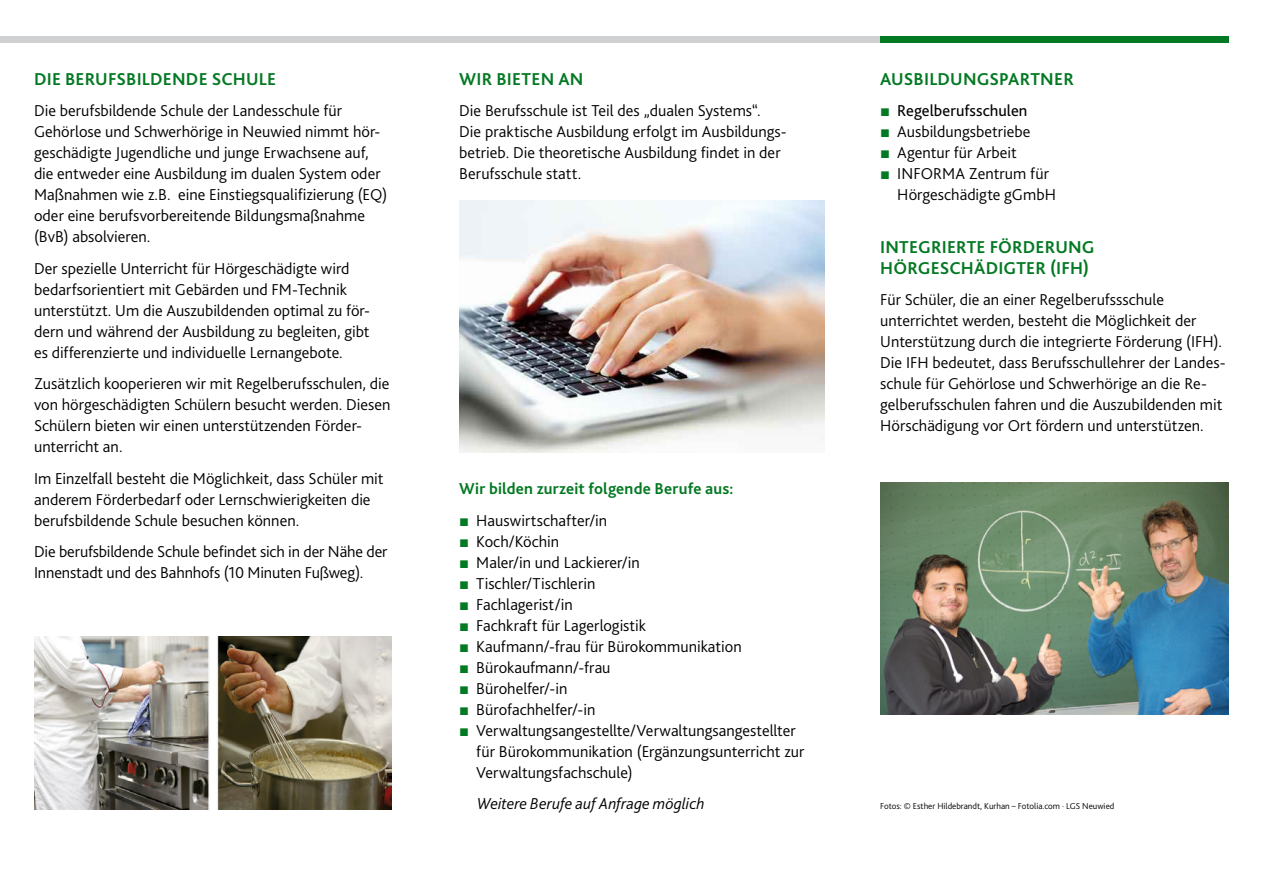
<style>
.page{position:relative;width:1263px;height:893px;background:#fff}
.page>*{position:absolute;margin:0;border:0;box-sizing:border-box;transform-origin:0 0}
.t1{font:700 18px/21px "Bliss 2";letter-spacing:.01em;color:#047923}
.t2{font:300 16.5px/21px "Bliss 2";color:#000}
.t3{font:700 16.5px "Bliss 2";letter-spacing:.01em;color:#047923}
.t4{font:italic 300 16.5px "Bliss 2";color:#000}
.t5{font:16.5px "Bliss 2";color:#000}
.t6{font:300 9px "Bliss 2";color:#000}
.s1{font-family:"Arial";font-weight:400;color:#047923}
.s2{font-family:"Arial";color:#047923}
</style>
<div class="page">
<div style="left:0;top:36px;width:880px;height:7px;background:#cfd0d1"></div>
<div style="left:880px;top:36px;width:349px;height:7px;background:#047923"></div>
<img style="left:34px;top:637px;width:357px;height:172px">
<img style="left:459px;top:200px;width:366px;height:252px">
<img style="left:880px;top:483px;width:349px;height:232px">
<p class="t1" style="left:34px;top:68px;width:244px">DIE BERUFSBILDENDE SCHULE</p>
<p class="t2" style="left:34px;top:100px;width:355px">Die berufsbildende Schule der Landesschule für Gehörlose und Schwerhörige in Neuwied nimmt hör&shy;geschädigte Jugendliche und junge Erwachsene auf, die entweder eine Ausbildung im dualen System oder Maßnahmen wie z.B. eine Einstiegsqualifizierung (EQ) oder eine berufsvorbereitende Bildungsmaßnahme (BvB) absolvieren.</p>
<p class="t2" style="left:34px;top:257px;width:337px">Der spezielle Unterricht für Hörgeschädigte wird bedarfsorientiert mit Gebärden und FM-Technik unterstützt. Um die Auszubildenden optimal zu för&shy;dern und während der Ausbildung zu begleiten, gibt es differenzierte und individuelle Lernangebote.</p>
<p class="t2" style="left:34px;top:373px;width:358px">Zusätzlich kooperieren wir mit Regelberufsschulen, die von hörgeschädigten Schülern besucht werden. Diesen Schülern bieten wir einen unterstützenden Förder&shy;unterricht an.</p>
<p class="t2" style="left:34px;top:467px;width:351px">Im Einzelfall besteht die Möglichkeit, dass Schüler mit anderem Förderbedarf oder Lernschwierigkeiten die berufsbildende Schule besuchen können.</p>
<p class="t2" style="left:34px;top:541px;width:355px">Die berufsbildende Schule befindet sich in der Nähe der<br>Innenstadt und des Bahnhofs (10 Minuten Fußweg).</p>
<p class="t1" style="left:459px;top:68px;width:126px">WIR BIETEN AN</p>
<p class="t2" style="left:459px;top:100px;width:327px">Die Berufsschule ist Teil des „dualen Systems“.<br>Die praktische Ausbildung erfolgt im Ausbildungs&shy;betrieb. Die theoretische Ausbildung findet in der Berufsschule statt.</p>
<p class="t3" style="left:459px;top:479px;width:276px">WIR BILDEN ZURZEIT FOLGENDE BERUFE AUS:</p>
<p class="t2" style="left:459px;top:509px;width:149px"><span class="s1">■</span> Hauswirtschafter/in</p>
<p class="t2" style="left:459px;top:530px;width:101px"><span class="s1">■</span> Koch/Köchin</p>
<p class="t2" style="left:459px;top:551px;width:182px"><span class="s1">■</span> Maler/in und Lackierer/in</p>
<p class="t2" style="left:459px;top:572px;width:138px"><span class="s1">■</span> Tischler/Tischlerin</p>
<p class="t2" style="left:459px;top:593px;width:115px"><span class="s1">■</span> Fachlagerist/in</p>
<p class="t2" style="left:459px;top:614px;width:188px"><span class="s1">■</span> Fachkraft für Lagerlogistik</p>
<p class="t2" style="left:459px;top:635px;width:284px"><span class="s1">■</span> Kaufmann/-frau für Bürokommunikation</p>
<p class="t2" style="left:459px;top:656px;width:153px"><span class="s1">■</span> Bürokaufmann/-frau</p>
<p class="t2" style="left:459px;top:677px;width:110px"><span class="s1">■</span> Bürohelfer/-in</p>
<p class="t2" style="left:459px;top:698px;width:138px"><span class="s1">■</span> Bürofachhelfer/-in</p>
<p class="t2" style="left:476px;top:719px;width:330px;text-indent:-17px"><span class="s1">■</span> Verwaltungsangestellte/Verwaltungsangestellter für Bürokommunikation (Ergänzungsunterricht zur<br>Verwaltungsfachschule)</p>
<p class="t4" style="left:477px;top:794px;width:229px">Weitere Berufe auf Anfrage möglich</p>
<p class="t1" style="left:880px;top:68px;width:195px">AUSBILDUNGSPARTNER</p>
<p class="t5" style="left:880px;top:101px;width:149px"><span class="s2">■</span> Regelberufsschulen</p>
<p class="t2" style="left:880px;top:121px;width:152px"><span class="s1">■</span> Ausbildungsbetriebe</p>
<p class="t2" style="left:880px;top:142px;width:138px"><span class="s1">■</span> Agentur für Arbeit</p>
<p class="t2" style="left:897px;top:163px;width:160px;text-indent:-17px"><span class="s1">■</span> INFORMA Zentrum für<br>Hörgeschädigte gGmbH</p>
<p class="t1" style="left:880px;top:236px;width:216px">I NTEGRIERTE FÖRDERUNG<br>H ÖRGESCHÄDIGTER (IFH)</p>
<p class="t2" style="left:880px;top:289px;width:347px">Für Schüler, die an einer Regelberufssschule unterrichtet werden, besteht die Möglichkeit der Unterstützung durch die integrierte Förderung (IFH).<br>Die IFH bedeutet, dass Berufsschullehrer der Landes&shy;schule für Gehörlose und Schwerhörige an die Re&shy;gelberufsschulen fahren und die Auszubildenden mit Hörschädigung vor Ort fördern und unterstützen.</p>
<p class="t6" style="left:880px;top:801px;width:236px">Fotos: © Esther Hildebrandt, Kurhan – Fotolia.com · LGS Neuwied</p>
</div>
